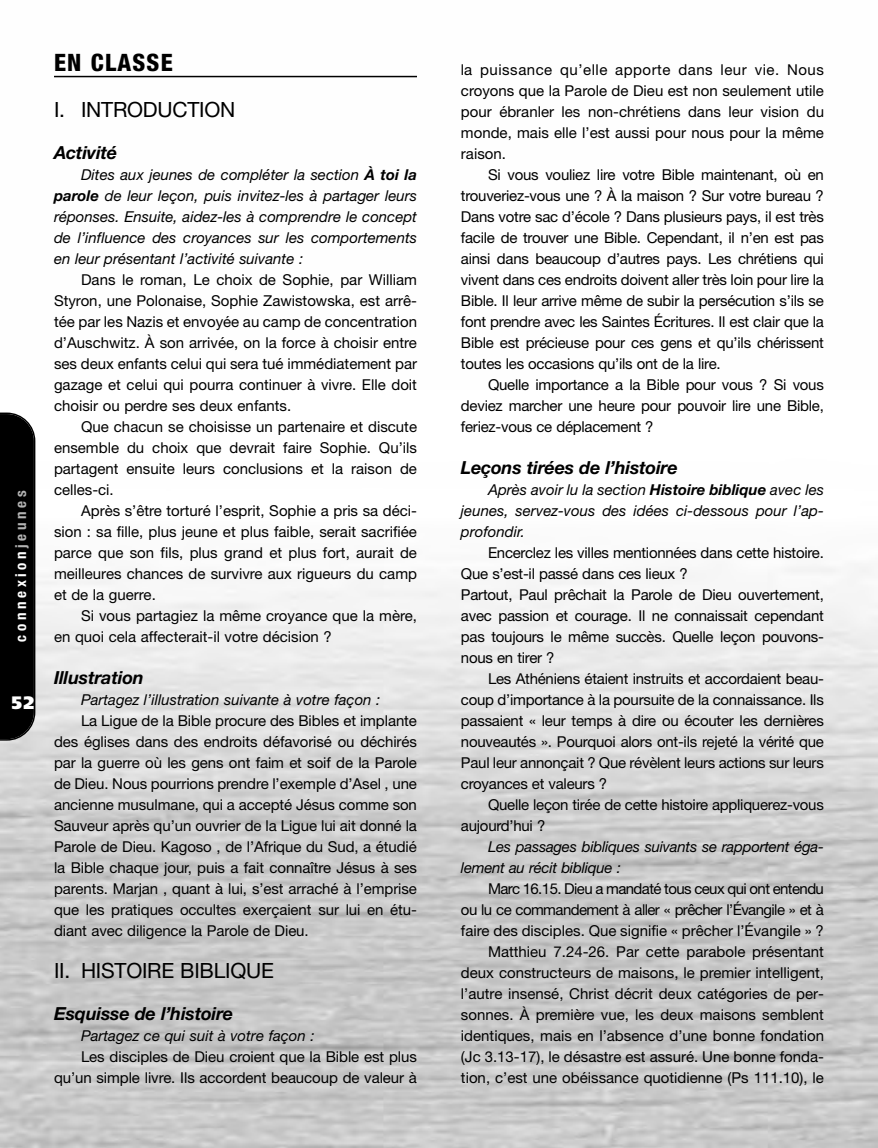
<style>
.page{position:relative;width:878px;height:1148px;background:#fff}
.page>*{position:absolute;margin:0;border:0;box-sizing:border-box;transform-origin:0 0}
.t1{font:800 condensed 24px "Helvetica Neue";letter-spacing:.05em;color:#000}
.t2{font:21px "Helvetica Neue";letter-spacing:-.01em;color:#000}
.t3{font:italic 700 18px "Helvetica Neue";letter-spacing:-.01em;color:#000}
.t4{font:900 18px "Frutiger";color:#fff}
.t5{font:15px/21px "Helvetica Neue";letter-spacing:-.005em;color:#000;text-align:justify}
.t6{font:italic 15px/21px "Helvetica Neue";color:#000;text-align:justify}
.t7{font:700 condensed 15px "Helvetica Neue";letter-spacing:.24em;color:#fff}
.s1{color:#b3b3b3}
.s2{font-weight:700}
</style>
<div class="page">
<img style="left:0;top:75px;width:878px;height:1073px">
<hr style="left:54px;top:76px;width:363px;height:1px;background:#000">
<div style="left:0;top:412px;width:35px;height:328px;background:#000"></div>
<p class="t7" style="left:12px;top:641px;width:152px;rotate:-90deg">connexion<span class="s1">jeunes</span></p>
<p class="t4" style="left:12px;top:695px;width:24px">52</p>
<h1 class="t1" style="left:54px;top:54px;width:120px">EN CLASSE</h1>
<h2 class="t2" style="left:54px;top:102px;width:183px">I. INTRODUCTION</h2>
<p class="t3" style="left:54px;top:146px;width:65px">Activité</p>
<p class="t6" style="left:54px;top:166px;width:364px;text-indent:27px">Dites aux jeunes de compléter la section <span class="s2">À toi la parole</span> de leur leçon, puis invitez-les à partager leurs réponses. Ensuite, aidez-les à comprendre le concept de l’influence des croyances sur les comportements en leur présentant l’activité suivante :</p>
<p class="t5" style="left:54px;top:271px;width:364px;text-indent:27px">Dans le roman, Le choix de Sophie, par William Styron, une Polonaise, Sophie Zawistowska, est arrê&shy;tée par les Nazis et envoyée au camp de concentration d’Auschwitz. À son arrivée, on la force à choisir entre ses deux enfants celui qui sera tué immédiatement par gazage et celui qui pourra continuer à vivre. Elle doit choisir ou perdre ses deux enfants.</p>
<p class="t5" style="left:54px;top:418px;width:364px;text-indent:27px">Que chacun se choisisse un partenaire et discute ensemble du choix que devrait faire Sophie. Qu’ils partagent ensuite leurs conclusions et la raison de celles-ci.</p>
<p class="t5" style="left:54px;top:502px;width:364px;text-indent:27px">Après s’être torturé l’esprit, Sophie a pris sa déci&shy;sion : sa fille, plus jeune et plus faible, serait sacrifiée parce que son fils, plus grand et plus fort, aurait de meilleures chances de survivre aux rigueurs du camp et de la guerre.</p>
<p class="t5" style="left:54px;top:607px;width:364px;text-indent:27px">Si vous partagiez la même croyance que la mère, en quoi cela affecterait-il votre décision ?</p>
<p class="t3" style="left:54px;top:671px;width:91px">Illustration</p>
<p class="t6" style="left:81px;top:691px;width:301px">Partagez l’illustration suivante à votre façon :</p>
<p class="t5" style="left:54px;top:712px;width:364px;text-indent:27px">La Ligue de la Bible procure des Bibles et implante des églises dans des endroits défavorisé ou déchirés par la guerre où les gens ont faim et soif de la Parole de Dieu. Nous pourrions prendre l’exemple d’Asel , une ancienne musulmane, qui a accepté Jésus comme son Sauveur après qu’un ouvrier de la Ligue lui ait donné la Parole de Dieu. Kagoso , de l’Afrique du Sud, a étudié la Bible chaque jour, puis a fait connaître Jésus à ses parents. Marjan , quant à lui, s’est arraché à l’emprise que les pratiques occultes exerçaient sur lui en étu&shy;diant avec diligence la Parole de Dieu.</p>
<h2 class="t2" style="left:54px;top:963px;width:221px">II. HISTOIRE BIBLIQUE</h2>
<p class="t3" style="left:54px;top:1007px;width:181px">Esquisse de l’histoire</p>
<p class="t6" style="left:81px;top:1027px;width:235px">Partagez ce qui suit à votre façon :</p>
<p class="t5" style="left:54px;top:1048px;width:364px;text-align:right">Les disciples de Dieu croient que la Bible est plus qu’un simple livre. Ils accordent beaucoup de valeur à</p>
<p class="t5" style="left:461px;top:61px;width:364px">la puissance qu’elle apporte dans leur vie. Nous croyons que la Parole de Dieu est non seulement utile pour ébranler les non-chrétiens dans leur vision du monde, mais elle l’est aussi pour nous pour la même raison.</p>
<p class="t5" style="left:461px;top:166px;width:364px;text-indent:27px">Si vous vouliez lire votre Bible maintenant, où en trouveriez-vous une ? À la maison ? Sur votre bureau ?<br>Dans votre sac d’école ? Dans plusieurs pays, il est très facile de trouver une Bible. Cependant, il n’en est pas ainsi dans beaucoup d’autres pays. Les chrétiens qui vivent dans ces endroits doivent aller très loin pour lire la Bible. Il leur arrive même de subir la persécution s’ils se font prendre avec les Saintes Écritures. Il est clair que la Bible est précieuse pour ces gens et qu’ils chérissent toutes les occasions qu’ils ont de la lire.</p>
<p class="t5" style="left:461px;top:376px;width:364px;text-indent:27px">Quelle importance a la Bible pour vous ? Si vous deviez marcher une heure pour pouvoir lire une Bible, feriez-vous ce déplacement ?</p>
<p class="t3" style="left:461px;top:461px;width:218px">Leçons tirées de l’histoire</p>
<p class="t6" style="left:461px;top:481px;width:364px;text-indent:27px">Après avoir lu la section <span class="s2">Histoire biblique</span> avec les jeunes, servez-vous des idées ci-dessous pour l’ap&shy;profondir.</p>
<p class="t5" style="left:461px;top:544px;width:364px;text-align:left;text-indent:27px">Encerclez les villes mentionnées dans cette histoire.<br>Que s’est-il passé dans ces lieux ?<br>Partout, Paul prêchait la Parole de Dieu ouvertement, avec passion et courage. Il ne connaissait cependant pas toujours le même succès. Quelle leçon pouvons&shy;nous en tirer ?</p>
<p class="t5" style="left:461px;top:670px;width:364px;text-indent:27px">Les Athéniens étaient instruits et accordaient beau&shy;coup d’importance à la poursuite de la connaissance. Ils passaient « leur temps à dire ou écouter les dernières nouveautés ». Pourquoi alors ont-ils rejeté la vérité que Paul leur annonçait ? Que révèlent leurs actions sur leurs croyances et valeurs ?</p>
<p class="t5" style="left:461px;top:796px;width:364px;text-indent:27px">Quelle leçon tirée de cette histoire appliquerez-vous aujourd’hui ?</p>
<p class="t6" style="left:461px;top:838px;width:364px;text-indent:27px">Les passages bibliques suivants se rapportent éga&shy;lement au récit biblique :</p>
<p class="t5" style="left:461px;top:880px;width:364px;text-align:right">Marc 16.15. Dieu a mandaté tous ceux qui ont entendu<br>ou lu ce commandement à aller « prêcher l’Évangile » et à faire des disciples. Que signifie « prêcher l’Évangile » ?<br>Matthieu 7.24-26. Par cette parabole présentant deux constructeurs de maisons, le premier intelligent, l’autre insensé, Christ décrit deux catégories de per&shy;sonnes. À première vue, les deux maisons semblent identiques, mais en l’absence d’une bonne fondation (Jc 3.13-17), le désastre est assuré. Une bonne fonda&shy;tion, c’est une obéissance quotidienne (Ps 111.10), le</p>
</div>
